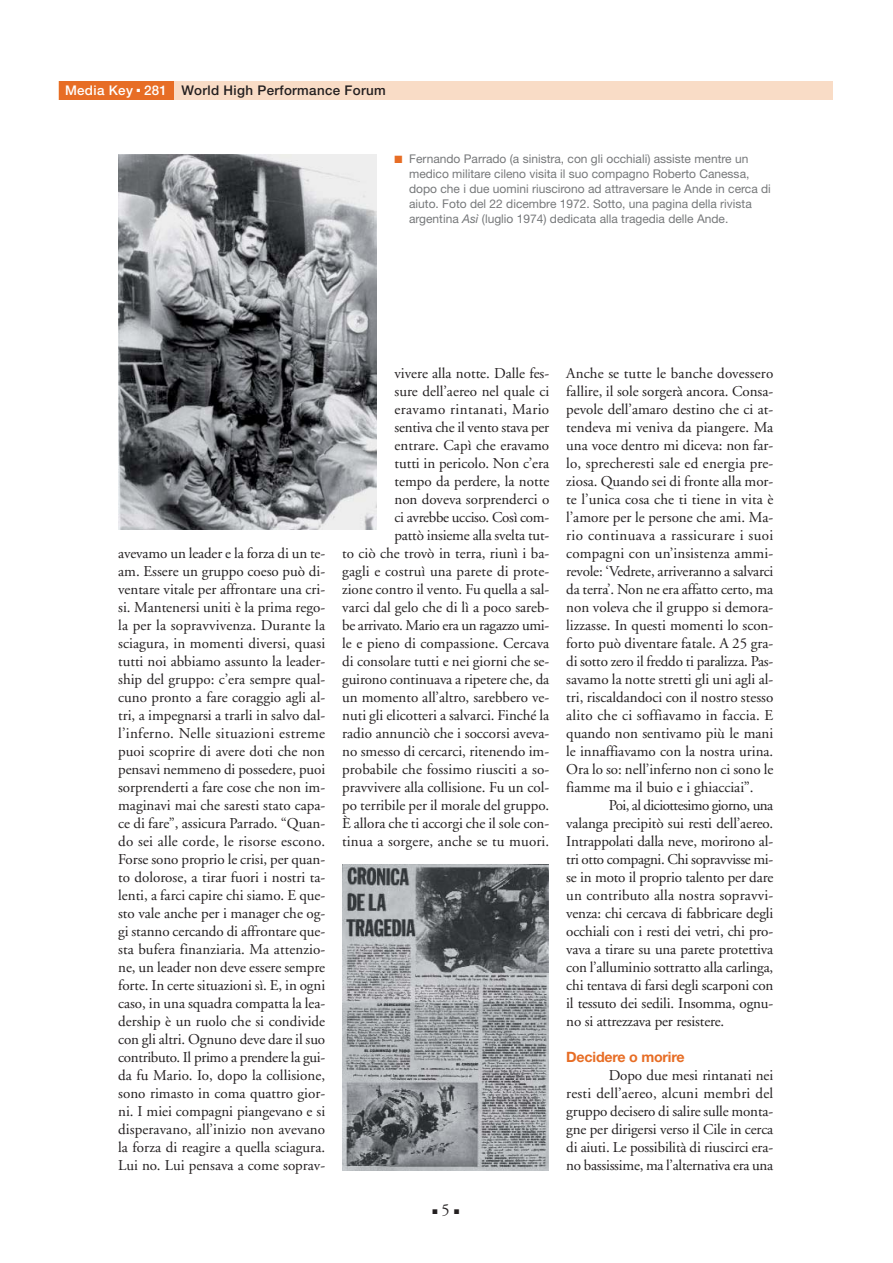
<style>
.page{position:relative;width:893px;height:1263px;background:#fff}
.page>*{position:absolute;margin:0;border:0;box-sizing:border-box;transform-origin:0 0}
.t1{font:16.5px "Adobe Garamond";color:#231f20}
.t2{font:15px/18px "Adobe Garamond";color:#231f20;text-align:justify}
.t3{font:700 14.25px "Helvetica Neue";letter-spacing:-.015em;color:#e76d25}
.t4{font:500 13.35px "Helvetica Neue";letter-spacing:.025em;color:#231f20}
.t5{font:12px/15px "Helvetica Neue";color:#76787a}
.s1{color:#fff}
.s2{color:#e76d25}
.s3{font-style:italic}
</style>
<div class="page">
<div style="left:59px;top:81px;width:773px;height:19px;background:#f9dcc6"></div>
<div style="left:59px;top:81px;width:114px;height:19px;background:#e76d25"></div>
<img style="left:342px;top:864px;width:206px;height:306px">
<img style="left:118px;top:154px;width:258px;height:375px">
<p class="t4" style="left:65px;top:85px;width:322px"><span class="s1">Media Key</span> <sup>■</sup> <span class="s1">281</span> World High Performance Forum</p>
<p class="t5" style="left:409px;top:153px;width:363px;text-indent:-15px"><span class="s2">■</span> Fernando Parrado (a sinistra, con gli occhiali) assiste mentre un medico militare cileno visita il suo compagno Roberto Canessa, dopo che i due uomini riuscirono ad attraversare le Ande in cerca di aiuto. Foto del 22 dicembre 1972. Sotto, una pagina della rivista argentina <span class="s3">Asì</span> (luglio 1974) dedicata alla tragedia delle Ande.</p>
<p class="t2" style="left:118px;top:546px;width:208px">avevamo un leader e la forza di un te&shy;am. Essere un gruppo coeso può di&shy;ventare vitale per affrontare una cri&shy;si. Mantenersi uniti è la prima rego&shy;la per la sopravvivenza. Durante la sciagura, in momenti diversi, quasi tutti noi abbiamo assunto la leader&shy;ship del gruppo: c’era sempre qual&shy;cuno pronto a fare coraggio agli al&shy;tri, a impegnarsi a trarli in salvo dal&shy;l’inferno. Nelle situazioni estreme puoi scoprire di avere doti che non pensavi nemmeno di possedere, puoi sorprenderti a fare cose che non im&shy;maginavi mai che saresti stato capa&shy;ce di fare”, assicura Parrado. “Quan&shy;do sei alle corde, le risorse escono.<br>Forse sono proprio le crisi, per quan&shy;to dolorose, a tirar fuori i nostri ta&shy;lenti, a farci capire chi siamo. E que&shy;sto vale anche per i manager che og&shy;gi stanno cercando di affrontare que&shy;sta bufera finanziaria. Ma attenzio&shy;ne, un leader non deve essere sempre forte. In certe situazioni sì. E, in ogni caso, in una squadra compatta la lea&shy;dership è un ruolo che si condivide con gli altri. Ognuno deve dare il suo contributo. Il primo a prendere la gui&shy;da fu Mario. Io, dopo la collisione, sono rimasto in coma quattro gior&shy;ni. I miei compagni piangevano e si disperavano, all’inizio non avevano la forza di reagire a quella sciagura.<br>Lui no. Lui pensava a come soprav-</p>
<p class="t2" style="left:342px;top:366px;width:208px;text-align:right">vivere alla notte. Dalle fes-<br>sure dell’aereo nel quale ci eravamo rintanati, Mario<br>sentiva che il vento stava per<br>entrare. Capì che eravamo<br>tutti in pericolo. Non c’era<br>tempo da perdere, la notte<br>non doveva sorprenderci o<br>ci avrebbe ucciso. Così com-<br>pattò insieme alla svelta tut-<br>to ciò che trovò in terra, riunì i ba&shy;gagli e costruì una parete di prote&shy;zione contro il vento. Fu quella a sal&shy;varci dal gelo che di lì a poco sareb&shy;be arrivato. Mario era un ragazzo umi&shy;le e pieno di compassione. Cercava di consolare tutti e nei giorni che se&shy;guirono continuava a ripetere che, da un momento all’altro, sarebbero ve&shy;nuti gli elicotteri a salvarci. Finché la radio annunciò che i soccorsi aveva&shy;no smesso di cercarci, ritenendo im&shy;probabile che fossimo riusciti a so&shy;pravvivere alla collisione. Fu un col&shy;po terribile per il morale del gruppo.<br>È allora che ti accorgi che il sole con&shy;tinua a sorgere, anche se tu muori.</p>
<p class="t2" style="left:566px;top:366px;width:208px">Anche se tutte le banche dovessero fallire, il sole sorgerà ancora. Consa&shy;pevole dell’amaro destino che ci at&shy;tendeva mi veniva da piangere. Ma una voce dentro mi diceva: non far&shy;lo, sprecheresti sale ed energia pre&shy;ziosa. Quando sei di fronte alla mor&shy;te l’unica cosa che ti tiene in vita è l’amore per le persone che ami. Ma&shy;rio continuava a rassicurare i suoi compagni con un’insistenza ammi&shy;revole: ‘Vedrete, arriveranno a salvarci da terra’. Non ne era affatto certo, ma non voleva che il gruppo si demora&shy;lizzasse. In questi momenti lo scon&shy;forto può diventare fatale. A 25 gra&shy;di sotto zero il freddo ti paralizza. Pas&shy;savamo la notte stretti gli uni agli al&shy;tri, riscaldandoci con il nostro stesso alito che ci soffiavamo in faccia. E quando non sentivamo più le mani le innaffiavamo con la nostra urina.<br>Ora lo so: nell’inferno non ci sono le fiamme ma il buio e i ghiacciai”.</p>
<p class="t2" style="left:566px;top:798px;width:208px;text-indent:43px">Poi, al diciottesimo giorno, una valanga precipitò sui resti dell’aereo.<br>Intrappolati dalla neve, morirono al&shy;tri otto compagni. Chi sopravvisse mi&shy;se in moto il proprio talento per dare un contributo alla nostra sopravvi&shy;venza: chi cercava di fabbricare degli occhiali con i resti dei vetri, chi pro&shy;vava a tirare su una parete protettiva con l’alluminio sottratto alla carlinga, chi tentava di farsi degli scarponi con il tessuto dei sedili. Insomma, ognu&shy;no si attrezzava per resistere.</p>
<p class="t3" style="left:566px;top:1052px;width:120px">Decidere o morire</p>
<p class="t2" style="left:566px;top:1068px;width:208px;text-indent:43px">Dopo due mesi rintanati nei resti dell’aereo, alcuni membri del gruppo decisero di salire sulle monta&shy;gne per dirigersi verso il Cile in cerca di aiuti. Le possibilità di riuscirci era&shy;no bassissime, ma l’alternativa era una</p>
<p class="t1" style="left:432px;top:1203px;width:28px">■5■</p>
</div>
